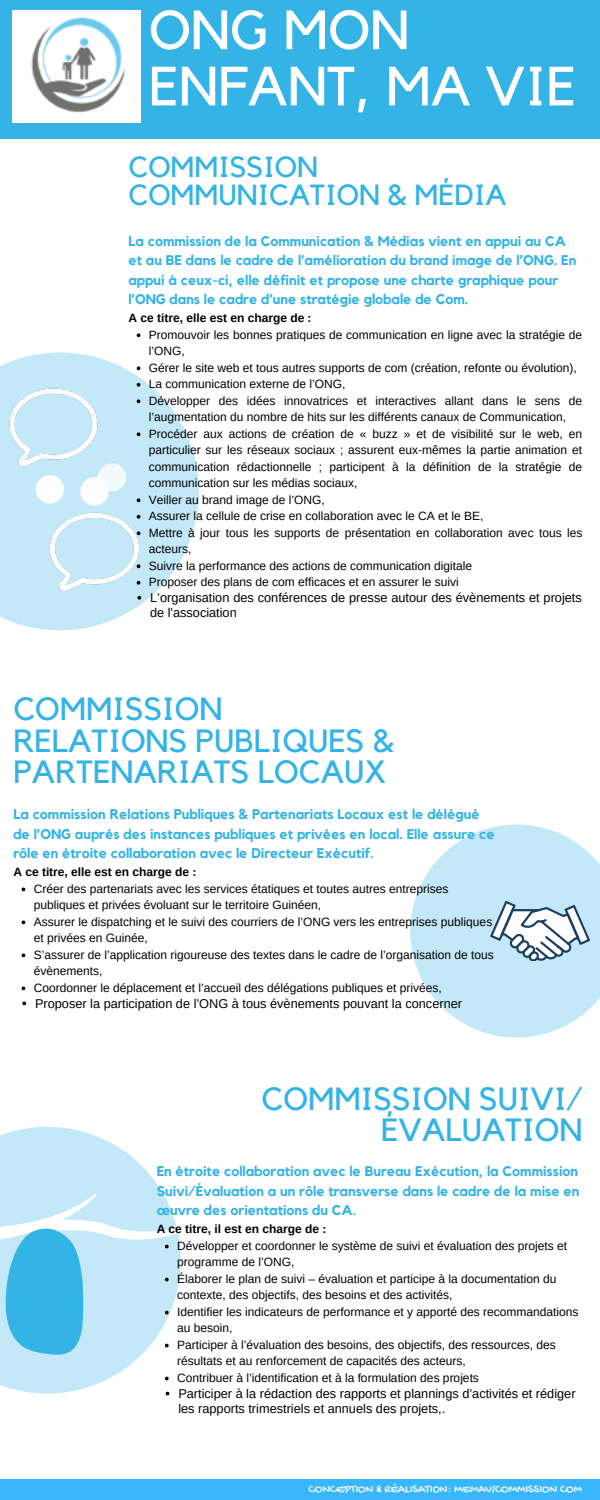
<style>
.page{position:relative;width:600px;height:1500px;background:#fff}
.page>*{position:absolute;margin:0;border:0;box-sizing:border-box;transform-origin:0 0}
.t1{font:54.5px/56.3px "Kollektif";color:#fff}
.t2{font:32px/31.5px "Kollektif";color:#34b3e6}
.t3{font:29px/28.5px "Kollektif";color:#34b3e6}
.t4{font:700 14px/19.5px "Kollektif";color:#34b3e6}
.t5{font:12.8px/15px "Arimo";color:#000}
.t6{font:12px/16.5px "Arimo";color:#000}
.t7{font:700 12px "Arimo";color:#000}
.t8{font:12px "Gochi Hand";color:#fff}
</style>
<div class="page">
<div style="left:0;top:0;width:600px;height:139px;background:#34b3e6"></div>
<svg style="left:0;top:352px;width:199px;height:278px;fill:#c3e8f7"></svg>
<svg style="left:137px;top:333px;width:3px;height:4px"></svg>
<svg style="left:137px;top:366px;width:3px;height:4px"></svg>
<svg style="left:137px;top:383px;width:3px;height:4px"></svg>
<svg style="left:137px;top:399px;width:3px;height:4px"></svg>
<svg style="left:137px;top:432px;width:3px;height:4px"></svg>
<svg style="left:137px;top:498px;width:3px;height:4px"></svg>
<svg style="left:137px;top:596px;width:4px;height:4px"></svg>
<svg style="left:36px;top:475px;width:28px;height:29px"></svg>
<svg style="left:80px;top:463px;width:46px;height:43px"></svg>
<svg style="left:410px;top:825px;width:190px;height:213px;fill:#c3e8f7"></svg>
<svg style="left:0;top:1345px;width:170px;height:49px;fill:#c3e8f7"></svg>
<svg style="left:22px;top:1002px;width:4px;height:3px"></svg>
<svg style="left:0;top:1126px;width:181px;height:219px;fill:#c3e8f7"></svg>
<svg style="left:165px;top:1245px;width:4px;height:3px"></svg>
<svg style="left:165px;top:1278px;width:4px;height:3px"></svg>
<svg style="left:165px;top:1311px;width:4px;height:3px"></svg>
<svg style="left:165px;top:1344px;width:4px;height:3px"></svg>
<svg style="left:165px;top:1377px;width:4px;height:3px"></svg>
<svg style="left:6px;top:1228px;width:77px;height:127px;background:#4ebce9"></svg>
<div style="left:0;top:1479px;width:600px;height:21px;background:#38b6ff"></div>
<img style="left:12px;top:10px;width:128px;height:112px">
<img style="left:50px;top:512px;width:89px;height:79px">
<svg style="left:490px;top:901px;width:100px;height:60px"></svg>
<img style="left:9px;top:389px;width:89px;height:78px">
<h1 class="t1" style="left:149px;top:4px;width:429px">ONG MON<br>ENFANT, MA VIE</h1>
<h3 class="t3" style="left:128px;top:153px;width:380px">COMMISSION<br>COMMUNICATION &amp; MÉDIA</h3>
<p class="t4" style="left:128px;top:232px;width:449px">La commission de la Communication &amp; Médias vient en appui au CA et au BE dans le cadre de l’amélioration du brand image de l’ONG. En appui à ceux-ci, elle définit et propose une charte graphique pour l’ONG dans le cadre d’une stratégie globale de Com.</p>
<p class="t7" style="left:128px;top:311px;width:185px">A ce titre, elle est en charge de :</p>
<p class="t6" style="left:149px;top:326px;width:435px">Promouvoir les bonnes pratiques de communication en ligne avec la stratégie de l’ONG,<br>Gérer le site web et tous autres supports de com (création, refonte ou évolution), La communication externe de l’ONG,<br>Développer des idées innovatrices et interactives allant dans le sens de l’augmentation du nombre de hits sur les différents canaux de Communication, Procéder aux actions de création de « buzz » et de visibilité sur le web, en particulier sur les réseaux sociaux ; assurent eux-mêmes la partie animation et communication rédactionnelle ; participent à la définition de la stratégie de communication sur les médias sociaux,<br>Veiller au brand image de l’ONG,<br>Assurer la cellule de crise en collaboration avec le CA et le BE,<br>Mettre à jour tous les supports de présentation en collaboration avec tous les acteurs,<br>Suivre la performance des actions de communication digitale<br>Proposer des plans de com efficaces et en assurer le suivi</p>
<p class="t5" style="left:150px;top:590px;width:433px">L’organisation des conférences de presse autour des évènements et projets de l'association</p>
<h2 class="t2" style="left:13px;top:695px;width:382px">COMMISSION<br>RELATIONS PUBLIQUES &amp;<br>PARTENARIATS LOCAUX</h2>
<p class="t4" style="left:13px;top:805px;width:483px">La commission Relations Publiques &amp; Partenariats Locaux est le délégué de l’ONG auprès des instances publiques et privées en local. Elle assure ce rôle en étroite collaboration avec le Directeur Exécutif.</p>
<p class="t7" style="left:13px;top:865px;width:185px">A ce titre, elle est en charge de :</p>
<p class="t6" style="left:34px;top:880px;width:461px">Créer des partenariats avec les services étatiques et toutes autres entreprises publiques et privées évoluant sur le territoire Guinéen,<br>Assurer le dispatching et le suivi des courriers de l’ONG vers les entreprises publiques et privées en Guinée,<br>S’assurer de l’application rigoureuse des textes dans le cadre de l’organisation de tous évènements,<br>Coordonner le déplacement et l’accueil des délégations publiques et privées,</p>
<p class="t5" style="left:35px;top:996px;width:429px">Proposer la participation de l’ONG à tous évènements pouvant la concerner</p>
<h2 class="t2" style="left:262px;top:1084px;width:323px;text-align:right">COMMISSION SUIVI/<br>ÉVALUATION</h2>
<p class="t4" style="left:157px;top:1162px;width:424px;text-align:justify">En étroite collaboration avec le Bureau Exécution, la Commission Suivi/Évaluation a un rôle transverse dans le cadre de la mise en œuvre des orientations du CA.</p>
<p class="t7" style="left:157px;top:1223px;width:171px">A ce titre, il est en charge de :</p>
<p class="t6" style="left:177px;top:1238px;width:403px">Développer et coordonner le système de suivi et évaluation des projets et programme de l’ONG,<br>Élaborer le plan de suivi – évaluation et participe à la documentation du contexte, des objectifs, des besoins et des activités,<br>Identifier les indicateurs de performance et y apporté des recommandations au besoin,<br>Participer à l’évaluation des besoins, des objectifs, des ressources, des résultats et au renforcement de capacités des acteurs,<br>Contribuer à l’identification et à la formulation des projets</p>
<p class="t5" style="left:178px;top:1386px;width:399px">Participer à la rédaction des rapports et plannings d’activités et rédiger les rapports trimestriels et annuels des projets,.</p>
<p class="t8" style="left:309px;top:1483px;width:275px">CONCEPTION &amp; RÉALISATION: MEMAV/COMMISSION COM</p>
</div>
